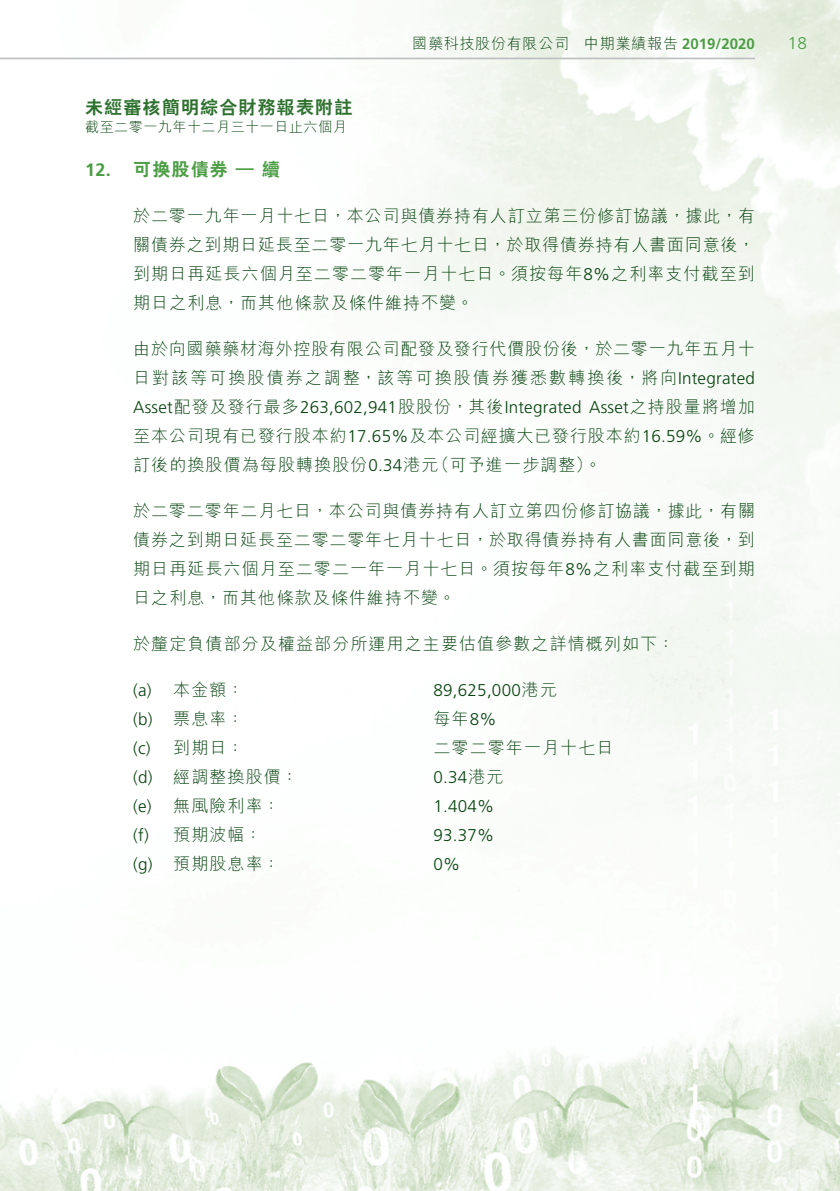
<style>
.page{position:relative;width:840px;height:1191px;background:#fff}
.page>*{position:absolute;margin:0;border:0;box-sizing:border-box;transform-origin:0 0}
.t1{font:800 18px "C Hei 2 HK";letter-spacing:.065em;color:#2e712f}
._03_H1{font:800 18px "C Hei 2 HK";letter-spacing:.065em;color:#4c9e45}
._03_H1-2{font:700 18px "Frutiger LT Std";color:#4c9e45}
._12___P2{font:300 17px/29px "M Hei HK";letter-spacing:.06em;color:#084410;text-align:justify}
._01_Body_Text{font:300 17px "Frutiger LT Std";letter-spacing:.015em;color:#084410}
._12___P2-2{font:300 17px "Frutiger LT Std";letter-spacing:.015em;color:#084410}
._01_Body_Text-2{font:300 17px "M Hei HK";letter-spacing:.065em;color:#084410}
._12___P2-3{font:300 17px "M Hei HK";letter-spacing:.12em;color:#084410}
.t2{font:300 17px "Frutiger LT Std";color:#4c9e45}
.t3{font:700 15px "Frutiger LT Std";color:#4c9e45}
.t4{font:300 15px "M Hei HK";letter-spacing:.05em;color:#084410}
.t5{font:300 14px "M Hei HK";letter-spacing:.04em;color:#084410}
.s1{font-family:"Frutiger LT Std";font-weight:700}
.s2{font-family:"M Hei HK";font-weight:300;color:#084410}
.s3{font-family:"Frutiger LT Std"}
.s4{font-family:"M Hei HK"}
</style>
<div class="page">
<img style="left:1px;top:0;width:838px;height:1191px">
<hr style="left:0;top:58px;width:754px;height:1px;background:#bcbdc0">
<p class="t1" style="left:85px;top:96px;width:268px">未經審核簡明綜合財務報表附註</p>
<p class="t5" style="left:85px;top:117px;width:263px">截至二零一九年十二月三十一日止六個月</p>
<p class="_03_H1" style="left:133px;top:157px;width:148px">可換股債券 <span class="s1">—</span> 續</p>
<p class="_03_H1-2" style="left:85px;top:159px;width:27px">12.</p>
<p class="t4" style="left:412px;top:33px;width:158px">國藥科技股份有限公司</p>
<p class="t3" style="left:584px;top:35px;width:172px"><span class="s2">中期業績報告</span> 2019/2020</p>
<p class="_12___P2" style="left:133px;top:201px;width:623px">於二零一九年一月十七日，本公司與債券持有人訂立第三份修訂協議，據此，有關債券之到期日延長至二零一九年七月十七日，於取得債券持有人書面同意後，到期日再延長六個月至二零二零年一月十七日。須按每年<span class="s3">8%</span>之利率支付截至到期日之利息，而其他條款及條件維持不變。</p>
<p class="_12___P2" style="left:133px;top:334px;width:623px">由於向國藥藥材海外控股有限公司配發及發行代價股份後，於二零一九年五月十</p>
<p class="_12___P2-3" style="left:133px;top:366px;width:622px">日對該等可換股債券之調整，該等可換股債券獲悉數轉換後，將向<span class="s3">Integrated</span></p>
<p class="_12___P2-2" style="left:133px;top:398px;width:622px">Asset<span class="s4">配發及發行最多</span>263,602,941<span class="s4">股股份，其後</span>Integrated Asset<span class="s4">之持股量將增加</span></p>
<p class="_12___P2" style="left:133px;top:421px;width:622px">至本公司現有已發行股本約<span class="s3">17.65%</span>及本公司經擴大已發行股本約<span class="s3">16.59%</span>。經修</p>
<p class="_12___P2" style="left:432px;top:450px;width:170px">（可予進一步調整。(</p>
<p class="_12___P2" style="left:133px;top:450px;width:307px">訂後的換股價為每股轉換股份<span class="s3">0.34</span>港元</p>
<p class="_12___P2" style="left:133px;top:496px;width:623px">於二零二零年二月七日，本公司與債券持有人訂立第四份修訂協議，據此，有關債券之到期日延長至二零二零年七月十七日，於取得債券持有人書面同意後，到期日再延長六個月至二零二一年一月十七日。須按每年<span class="s3">8%</span>之利率支付截至到期日之利息，而其他條款及條件維持不變。</p>
<p class="_12___P2" style="left:133px;top:629px;width:542px">於釐定負債部分及權益部分所運用之主要估值參數之詳情概列如下：</p>
<p class="_01_Body_Text" style="left:433px;top:681px;width:125px">89,625,000<span class="s4">港元</span></p>
<p class="_01_Body_Text-2" style="left:173px;top:678px;width:72px">本金額：</p>
<p class="_01_Body_Text" style="left:133px;top:681px;width:20px">)a(</p>
<p class="_01_Body_Text" style="left:133px;top:710px;width:21px">)b(</p>
<p class="_01_Body_Text-2" style="left:173px;top:707px;width:72px">票息率：</p>
<p class="_01_Body_Text-2" style="left:433px;top:707px;width:64px">每年<span class="s3">8%</span></p>
<p class="_01_Body_Text" style="left:133px;top:739px;width:19px">)c(</p>
<p class="_01_Body_Text-2" style="left:173px;top:736px;width:72px">到期日：</p>
<p class="_01_Body_Text-2" style="left:433px;top:736px;width:181px">二零二零年一月十七日</p>
<p class="_01_Body_Text" style="left:133px;top:768px;width:21px">)d(</p>
<p class="_01_Body_Text-2" style="left:173px;top:765px;width:126px">經調整換股價：</p>
<p class="_01_Body_Text" style="left:433px;top:768px;width:71px">0.34<span class="s4">港元</span></p>
<p class="_01_Body_Text" style="left:133px;top:797px;width:20px">)e(</p>
<p class="_01_Body_Text-2" style="left:173px;top:794px;width:108px">無風險利率：</p>
<p class="_01_Body_Text" style="left:433px;top:797px;width:62px">1.404%</p>
<p class="_01_Body_Text" style="left:133px;top:826px;width:17px">)f(</p>
<p class="_01_Body_Text-2" style="left:173px;top:823px;width:90px">預期波幅：</p>
<p class="_01_Body_Text" style="left:433px;top:826px;width:62px">93.37%</p>
<p class="_01_Body_Text" style="left:133px;top:855px;width:21px">)g(</p>
<p class="_01_Body_Text-2" style="left:173px;top:852px;width:108px">預期股息率：</p>
<p class="_01_Body_Text" style="left:433px;top:855px;width:28px">0%</p>
<p class="t2" style="left:787px;top:34px;width:20px">18</p>
</div>
